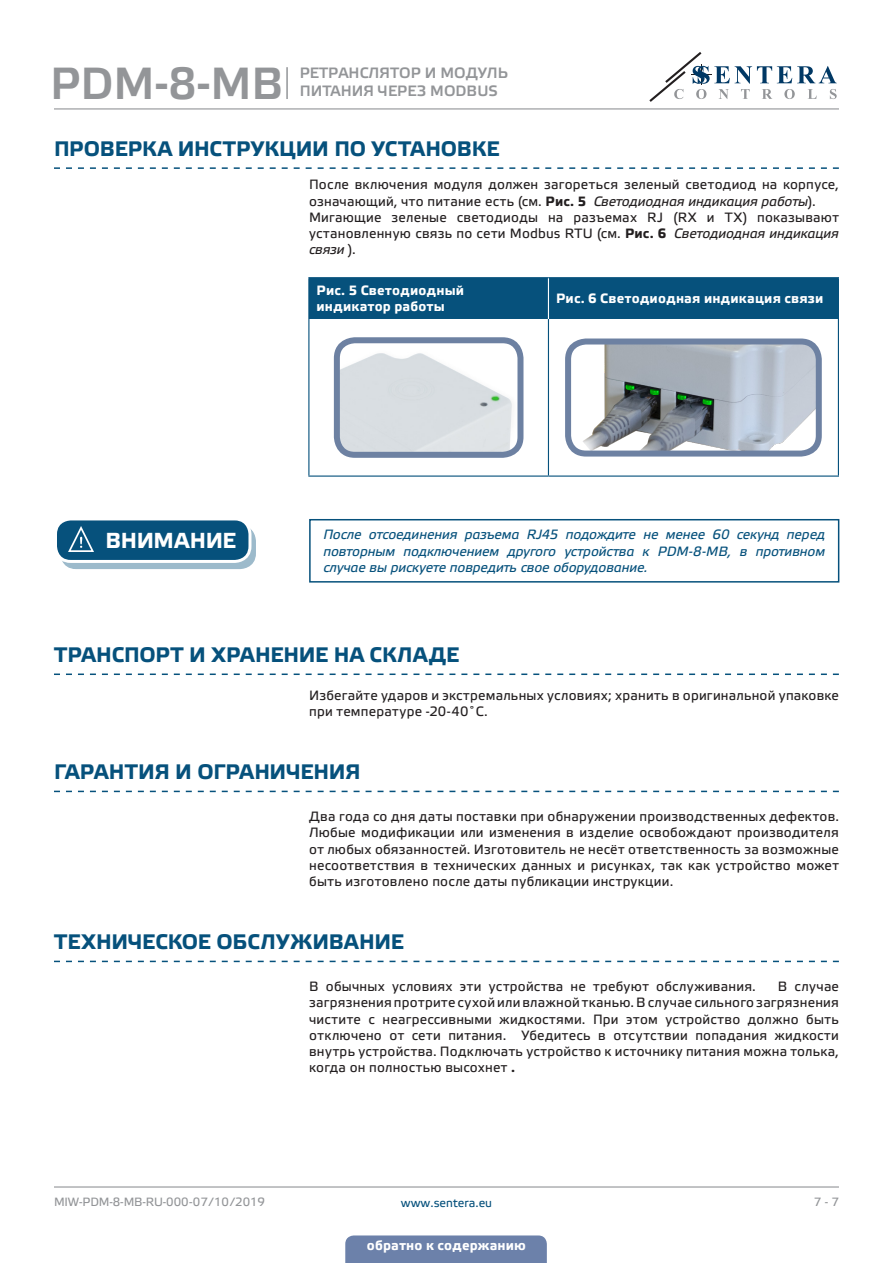
<style>
.page{position:relative;width:893px;height:1263px;background:#fff}
.page>*{position:absolute;margin:0;border:0;box-sizing:border-box;transform-origin:0 0}
.t1{font:45px "Etelka Medium Pro";color:#939598}
.t2{font:700 21.75px "Etelka Text Pro";letter-spacing:-.02em;color:#fff}
.t3{font:700 21px "Etelka Text Pro";color:#06517c}
.t4{font:15px "Etelka Medium Pro";color:#939598}
.body{font:13.5px/16.2px "Etelka Text Pro";letter-spacing:.015em;color:#231f20}
.bullet{font:13.5px/16.2px "Etelka Text Pro";letter-spacing:.015em;color:#231f20;text-align:justify}
.attention{font:italic 13.5px/16.2px "Etelka Text Pro";letter-spacing:-.01em;color:#06517c;text-align:justify}
.table_text{font:700 13.5px/16.2px "Etelka Text Pro";letter-spacing:.015em;color:#fff}
.t5{font:12px "Etelka Text Pro";letter-spacing:-.01em;color:#939598}
.t6{font:12px "Etelka Text Pro";color:#06517c}
.s1{font-weight:700}
.s2{font-style:italic}
</style>
<div class="page">
<hr style="left:54px;top:108px;width:785px;height:1px;background:#939598">
<hr style="left:54px;top:1186px;width:785px;height:1px;background:#939598">
<svg style="left:649px;top:52px;width:188px;height:50px"></svg>
<div style="left:345px;top:1235px;width:202px;height:28px;background:#6c81aa"></div>
<svg style="left:54px;top:167px;width:785px;height:2px"></svg>
<div style="left:309px;top:278px;width:529px;height:41px;background:#06517c"></div>
<hr style="left:308px;top:277px;width:240px;height:1px;background:#06517c">
<hr style="left:308px;top:278px;width:1px;height:41px;background:#06517c">
<hr style="left:548px;top:277px;width:291px;height:1px;background:#06517c">
<hr style="left:838px;top:278px;width:1px;height:41px;background:#06517c">
<hr style="left:308px;top:319px;width:1px;height:156px;background:#06517c">
<hr style="left:548px;top:319px;width:1px;height:156px;background:#06517c">
<hr style="left:838px;top:319px;width:1px;height:156px;background:#06517c">
<hr style="left:308px;top:475px;width:240px;height:2px;background:#06517c">
<hr style="left:548px;top:475px;width:291px;height:2px;background:#06517c">
<hr style="left:548px;top:278px;width:1px;height:41px;background:#fff">
<img style="left:341px;top:344px;width:175px;height:107px">
<div style="left:334px;top:337px;width:189px;height:121px;border:6px solid #6d81a2;border-radius:18px"></div>
<img style="left:572px;top:345px;width:243px;height:105px">
<div style="left:565px;top:338px;width:257px;height:119px;border:6px solid #6d81a2;border-radius:18px"></div>
<div style="left:61px;top:526px;width:194px;height:42px;background:#9cbacb;border-radius:15px"></div>
<div style="left:60px;top:525px;width:196px;height:44px;border:1px solid #06517c;border-radius:15px"></div>
<div style="left:56px;top:519px;width:194px;height:42px;background:#06517c;border-radius:15px"></div>
<div style="left:54px;top:517px;width:197px;height:46px;border:3px solid #fff;border-radius:15px"></div>
<svg style="left:67px;top:526px;width:38px;height:36px"></svg>
<div style="left:309px;top:519px;width:530px;height:64px;border:2px solid #06517c"></div>
<svg style="left:54px;top:673px;width:785px;height:2px"></svg>
<svg style="left:54px;top:791px;width:785px;height:1px"></svg>
<svg style="left:54px;top:961px;width:785px;height:1px"></svg>
<hr style="left:286px;top:67px;width:2px;height:32px;background:#939598">
<h1 class="t1" style="left:50px;top:59px;width:235px">PDM-8-MB</h1>
<p class="t4" style="left:300px;top:65px;width:210px">РЕТРАНСЛЯТОР И МОДУЛЬ</p>
<p class="t4" style="left:300px;top:83px;width:199px">ПИТАНИЯ ЧЕРЕЗ MODBUS</p>
<p class="t3" style="left:54px;top:137px;width:447px">ПРОВЕРКА ИНСТРУКЦИИ ПО УСТАНОВКЕ</p>
<p class="body" style="left:309px;top:177px;width:531px">После включения модуля должен загореться зеленый светодиод на корпусе, означающий, что питание есть (см. <span class="s1">Рис. 5</span> <span class="s2">Светодиодная индикация работы</span>).</p>
<p class="body" style="left:309px;top:210px;width:531px;text-align:justify">Мигающие зеленые светодиоды на разъемах RJ (RX и TX) показывают установленную связь по сети Modbus RTU (см. <span class="s1">Рис. 6</span> <span class="s2">Светодиодная индикация связи</span> ).</p>
<p class="table_text" style="left:317px;top:283px;width:149px">Рис. 5 Светодиодный индикатор работы</p>
<p class="table_text" style="left:556px;top:291px;width:269px">Рис. 6 Светодиодная индикация связи</p>
<p class="t2" style="left:105px;top:528px;width:132px">ВНИМАНИЕ</p>
<p class="attention" style="left:323px;top:527px;width:503px">После отсоединения разъема RJ45 подождите не менее 60 секунд перед повторным подключением другого устройства к PDM-8-MB, в противном случае вы рискуете повредить свое оборудование.</p>
<p class="t3" style="left:54px;top:643px;width:407px">ТРАНСПОРТ И ХРАНЕНИЕ НА СКЛАДЕ</p>
<p class="body" style="left:309px;top:688px;width:531px">Избегайте ударов и экстремальных условиях; хранить в оригинальной упаковке при температуре -20-40˚C.</p>
<p class="t3" style="left:54px;top:760px;width:308px">ГАРАНТИЯ И ОГРАНИЧЕНИЯ</p>
<p class="body" style="left:309px;top:809px;width:531px;text-align:justify">Два года со дня даты поставки при обнаружении производственных дефектов.<br>Любые модификации или изменения в изделие освобождают производителя от любых обязанностей. Изготовитель не несёт ответственность за возможные несоответствия в технических данных и рисунках, так как устройство может быть изготовлено после даты публикации инструкции.</p>
<p class="t3" style="left:54px;top:930px;width:351px">ТЕХНИЧЕСКОЕ ОБСЛУЖИВАНИЕ</p>
<p class="bullet" style="left:309px;top:979px;width:448px">В обычных условиях эти устройства не требуют обслуживания.</p>
<p class="bullet" style="left:309px;top:979px;width:531px;text-indent:468px">В случае загрязнения протрите сухой или влажной тканью. В случае сильного загрязнения чистите с неагрессивными жидкостями. При этом устройство должно быть отключено от сети питания. Убедитесь в отсутствии попадания жидкости внутрь устройства. Подключать устройство к источнику питания можна толька, когда он полностью высохнет <span class="s1">.</span></p>
<p class="t5" style="left:54px;top:1195px;width:212px">MIW-PDM-8-MB-RU-000 - 07 / 10 / 2019</p>
<p class="t6" style="left:401px;top:1196px;width:93px">www.sentera.eu</p>
<p class="t5" style="left:814px;top:1195px;width:27px">7 - 7</p>
<p class="table_text" style="left:367px;top:1238px;width:161px">обратно к содержанию</p>
</div>
